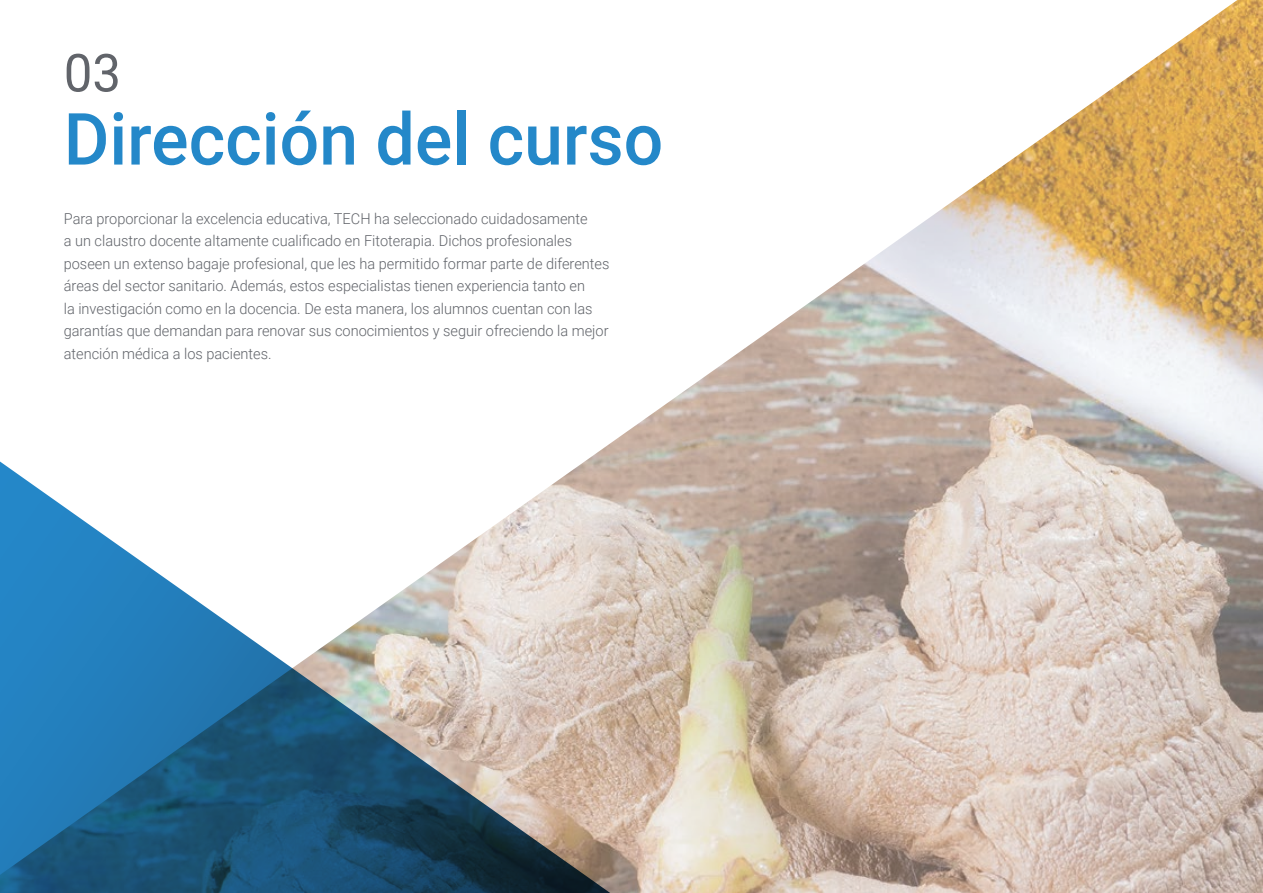
<style>
.page{position:relative;width:1263px;height:893px;background:#fff}
.page>*{position:absolute;margin:0;border:0;box-sizing:border-box;transform-origin:0 0}
.t1{font:500 72px "Roboto";color:#2488c9}
.t2{font:52.5px "Roboto";color:#61646a}
.t3{font:300 15px/22.5px "Roboto";color:#61646a}
</style>
<div class="page">
<img style="left:607px;top:0;width:656px;height:893px">
<svg style="left:0;top:446px;width:640px;height:447px"></svg>
<h2 class="t2" style="left:64px;top:36px;width:59px">03</h2>
<h1 class="t1" style="left:64px;top:89px;width:601px">Dirección del curso</h1>
<p class="t3" style="left:64px;top:207px;width:547px">Para proporcionar la excelencia educativa, TECH ha seleccionado cuidadosamente<br>a un claustro docente altamente cualificado en Fitoterapia. Dichos profesionales poseen un extenso bagaje profesional, que les ha permitido formar parte de diferentes áreas del sector sanitario. Además, estos especialistas tienen experiencia tanto en<br>la investigación como en la docencia. De esta manera, los alumnos cuentan con las garantías que demandan para renovar sus conocimientos y seguir ofreciendo la mejor atención médica a los pacientes.</p>
</div>
